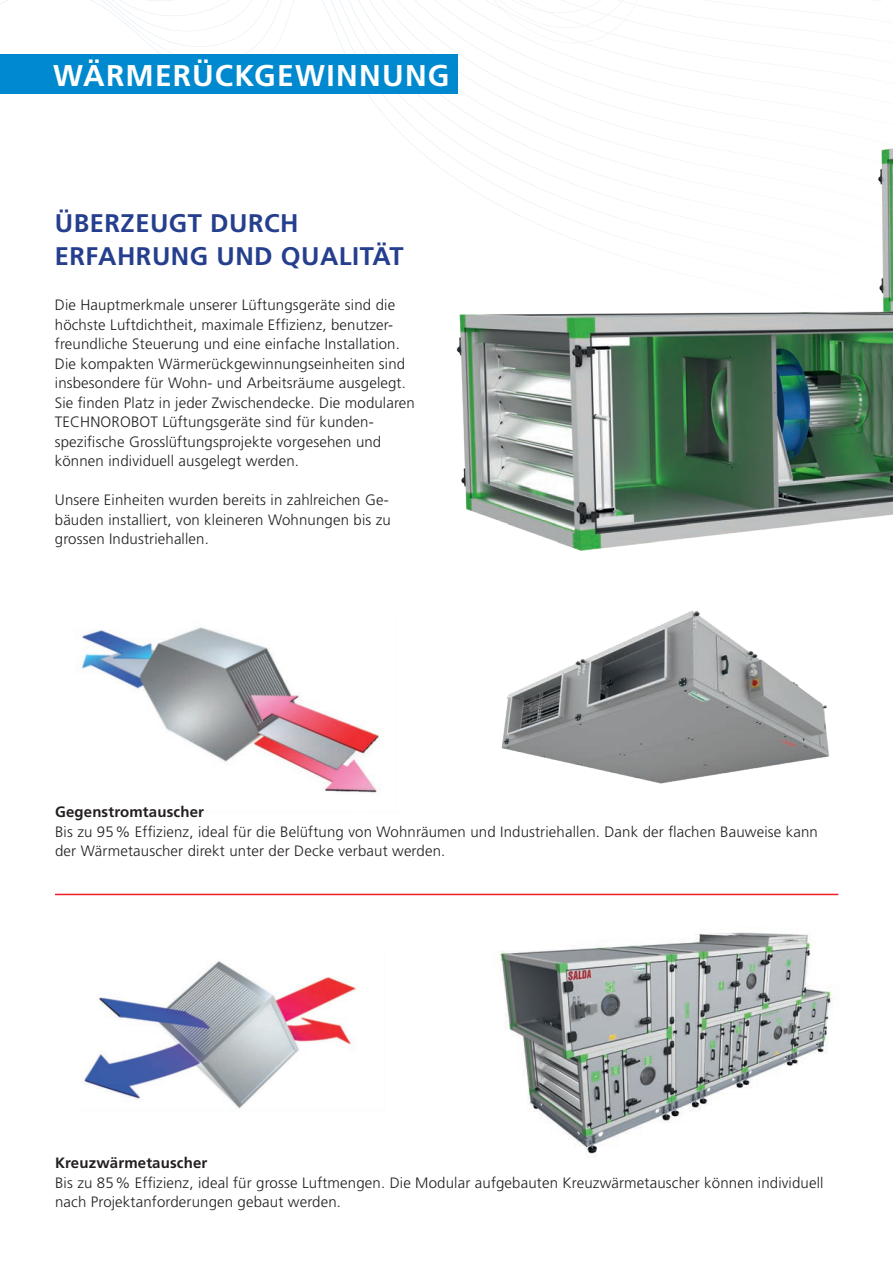
<style>
.page{position:relative;width:893px;height:1263px;background:#fff}
.page>*{position:absolute;margin:0;border:0;box-sizing:border-box;transform-origin:0 0}
.t1{font:700 30px "Frutiger LT Std";letter-spacing:.04em;color:#fff}
.t2{font:700 25.5px/33px "Frutiger LT Std";letter-spacing:.02em;color:#253f8e}
.t3{font:300 15px/19.5px "Frutiger LT";letter-spacing:.01em;color:#231f20}
.t4{font:700 15px "Frutiger LT Std";letter-spacing:.01em;color:#231f20}
</style>
<div class="page">
<img style="left:499px;top:932px;width:334px;height:225px">
<img style="left:75px;top:627px;width:305px;height:166px">
<img style="left:84px;top:961px;width:272px;height:148px">
<img style="left:501px;top:610px;width:328px;height:174px">
<img style="left:461px;top:363px;width:432px;height:188px">
<svg style="left:457px;top:351px;width:436px;height:12px;background:#50705a"></svg>
<svg style="left:456px;top:339px;width:437px;height:12px;background:#4f7359"></svg>
<svg style="left:459px;top:327px;width:434px;height:12px;background:#667d6c"></svg>
<svg style="left:459px;top:316px;width:434px;height:11px;background:#b3bdb6"></svg>
<svg style="left:459px;top:305px;width:434px;height:11px"></svg>
<svg style="left:423px;top:143px;width:470px;height:109px"></svg>
<svg style="left:0;top:0;width:647px;height:154px"></svg>
<div style="left:0;top:55px;width:457px;height:39px;background:#0089cf"></div>
<hr style="left:55px;top:894px;width:783px;height:1px;background:#ee1d23">
<h1 class="t1" style="left:53px;top:58px;width:398px">WÄRMERÜCKGEWINNUNG</h1>
<h2 class="t2" style="left:55px;top:207px;width:350px">ÜBERZEUGT DURCH<br>ERFAHRUNG UND QUALITÄT</h2>
<p class="t3" style="left:55px;top:295px;width:362px">Die Hauptmerkmale unserer Lüftungsgeräte sind die höchste Luftdichtheit, maximale Effizienz, benutzer&shy;freundliche Steuerung und eine einfache Installation.<br>Die kompakten Wärmerückgewinnungseinheiten sind insbesondere für Wohn- und Arbeitsräume ausgelegt.<br>Sie finden Platz in jeder Zwischendecke. Die modularen TECHNOROBOT Lüftungsgeräte sind für kunden&shy;spezifische Grosslüftungsprojekte vorgesehen und können individuell ausgelegt werden.</p>
<p class="t3" style="left:55px;top:490px;width:338px">Unsere Einheiten wurden bereits in zahlreichen Ge&shy;bäuden installiert, von kleineren Wohnungen bis zu grossen Industriehallen.</p>
<p class="t4" style="left:55px;top:803px;width:150px">Gegenstromtauscher</p>
<p class="t3" style="left:55px;top:822px;width:764px">Bis zu 95% Effizienz, ideal für die Belüftung von Wohnräumen und Industriehallen. Dank der flachen Bauweise kann der Wärmetauscher direkt unter der Decke verbaut werden.</p>
<p class="t4" style="left:55px;top:1154px;width:154px">Kreuzwärmetauscher</p>
<p class="t3" style="left:55px;top:1173px;width:770px">Bis zu 85% Effizienz, ideal für grosse Luftmengen. Die Modular aufgebauten Kreuzwärmetauscher können individuell nach Projektanforderungen gebaut werden.</p>
</div>
